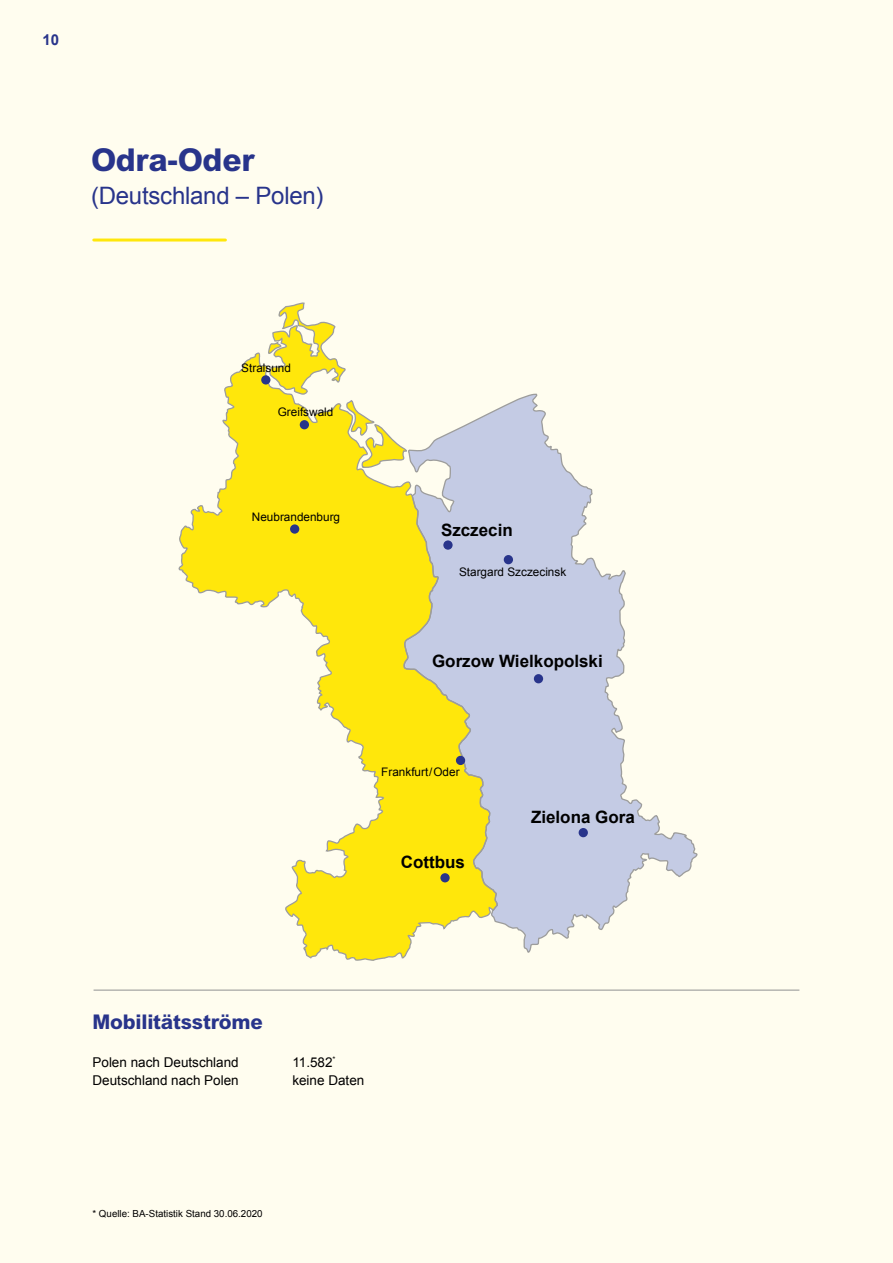
<style>
.page{position:relative;width:893px;height:1263px;background:#fffdef}
.page>*{position:absolute;margin:0;border:0;box-sizing:border-box;transform-origin:0 0}
.t1{font:800 31.5px "Arial";letter-spacing:-.01em;color:#28348b}
.t2{font:24px "Arial";letter-spacing:-.01em;color:#28348b}
.t3{font:800 20.25px "Arial";letter-spacing:-.01em;color:#28348b}
.t4{font:700 16.95px "Arial";color:#000}
.t5{font:700 15px "Arial";color:#28348b}
.t6{font:13.5px "Arial";color:#000}
.t7{font:11.7px "Arial";color:#000}
.t8{font:9.75px "Arial";color:#000}
</style>
<div class="page">
<svg style="left:498px;top:393px;width:200px;height:560px"></svg>
<svg style="left:178px;top:352px;width:320px;height:609px"></svg>
<svg style="left:267px;top:302px;width:144px;height:167px"></svg>
<div style="left:261px;top:375px;width:9px;height:9px;background:#28348b;border-radius:50%"></div>
<div style="left:300px;top:420px;width:9px;height:9px;background:#28348b;border-radius:50%"></div>
<div style="left:290px;top:524px;width:9px;height:10px;background:#28348b;border-radius:50%"></div>
<div style="left:504px;top:555px;width:9px;height:9px;background:#28348b;border-radius:50%"></div>
<div style="left:534px;top:674px;width:9px;height:9px;background:#28348b;border-radius:50%"></div>
<div style="left:579px;top:828px;width:9px;height:9px;background:#28348b;border-radius:50%"></div>
<div style="left:440px;top:873px;width:10px;height:9px;background:#28348b;border-radius:50%"></div>
<svg style="left:443px;top:540px;width:10px;height:10px"></svg>
<div style="left:456px;top:756px;width:9px;height:9px;background:#28348b;border-radius:50%"></div>
<hr style="left:94px;top:239px;width:131px;height:3px;background:#ffe70b">
<hr style="left:94px;top:989px;width:705px;height:2px;background:#9d9d9c">
<p class="t5" style="left:43px;top:30px;width:18px">10</p>
<h1 class="t1" style="left:91px;top:141px;width:165px">Odra-Oder</h1>
<h1 class="t2" style="left:91px;top:180px;width:234px">(Deutschland – Polen)</h1>
<p class="t7" style="left:241px;top:360px;width:51px">Stralsund</p>
<p class="t7" style="left:278px;top:404px;width:57px">Greifswald</p>
<p class="t7" style="left:252px;top:509px;width:90px">Neubrandenburg</p>
<p class="t4" style="left:441px;top:519px;width:73px">Szczecin</p>
<p class="t7" style="left:459px;top:564px;width:109px">Stargard Szczecinsk</p>
<p class="t4" style="left:432px;top:650px;width:172px">Gorzow Wielkopolski</p>
<p class="t7" style="left:381px;top:764px;width:80px">Frankfurt/Oder</p>
<p class="t4" style="left:401px;top:851px;width:66px">Cottbus</p>
<p class="t4" style="left:531px;top:806px;width:105px">Zielona Gora</p>
<h2 class="t3" style="left:92px;top:1010px;width:172px">Mobilitätsströme</h2>
<p class="t6" style="left:92px;top:1053px;width:148px">Polen nach Deutschland</p>
<p class="t6" style="left:292px;top:1053px;width:45px">11.582<sup>*</sup></p>
<p class="t6" style="left:92px;top:1072px;width:148px">Deutschland nach Polen</p>
<p class="t6" style="left:292px;top:1072px;width:74px">keine Daten</p>
<p class="t8" style="left:92px;top:1207px;width:172px">* Quelle: BA-Statistik Stand 30.06.2020</p>
</div>
